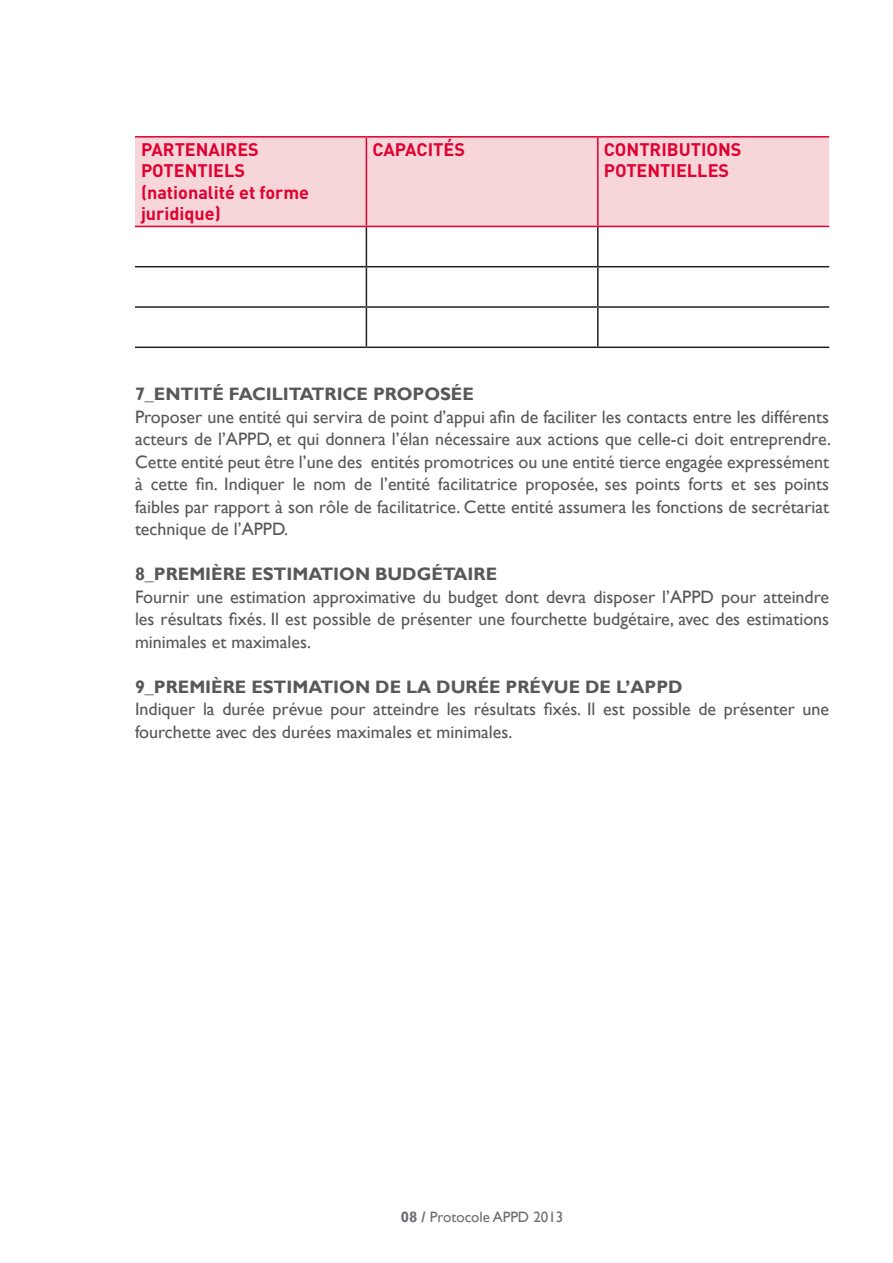
<style>
.page{position:relative;width:893px;height:1263px;background:#fff}
.page>*{position:absolute;margin:0;border:0;box-sizing:border-box;transform-origin:0 0}
.t1{font:18px/22.5px "Gill Sans";color:#57585a;text-align:justify}
.t2{font:700 18px "Gill Sans";color:#57585a}
.t3{font:700 18px/21.6px "DIN";color:#e00031}
.t4{font:15px "Gill Sans";color:#6c6d70}
.s1{font-weight:700}
</style>
<div class="page">
<div style="left:135px;top:138px;width:694px;height:88px;background:#f6d6d9"></div>
<hr style="left:366px;top:227px;width:1px;height:39px;background:#231f20">
<hr style="left:597px;top:227px;width:2px;height:39px;background:#231f20">
<hr style="left:135px;top:266px;width:231px;height:1px;background:#231f20">
<hr style="left:366px;top:266px;width:232px;height:1px;background:#231f20">
<hr style="left:366px;top:267px;width:1px;height:39px;background:#231f20">
<hr style="left:598px;top:266px;width:231px;height:1px;background:#231f20">
<hr style="left:597px;top:267px;width:2px;height:39px;background:#231f20">
<hr style="left:135px;top:306px;width:231px;height:2px;background:#231f20">
<hr style="left:366px;top:306px;width:232px;height:2px;background:#231f20">
<hr style="left:366px;top:308px;width:1px;height:39px;background:#231f20">
<hr style="left:598px;top:306px;width:231px;height:2px;background:#231f20">
<hr style="left:597px;top:308px;width:2px;height:39px;background:#231f20">
<hr style="left:135px;top:347px;width:231px;height:1px;background:#231f20">
<hr style="left:366px;top:347px;width:232px;height:1px;background:#231f20">
<hr style="left:598px;top:347px;width:231px;height:1px;background:#231f20">
<hr style="left:135px;top:136px;width:231px;height:2px;background:#e00031">
<hr style="left:366px;top:136px;width:232px;height:2px;background:#e00031">
<hr style="left:598px;top:136px;width:231px;height:2px;background:#e00031">
<hr style="left:135px;top:226px;width:231px;height:1px;background:#e00031">
<hr style="left:366px;top:226px;width:232px;height:1px;background:#e00031">
<hr style="left:598px;top:226px;width:231px;height:1px;background:#e00031">
<hr style="left:366px;top:138px;width:1px;height:88px;background:#e00031">
<hr style="left:597px;top:138px;width:2px;height:88px;background:#e00031">
<p class="t3" style="left:141px;top:138px;width:169px">PARTENAIRES<br>POTENTIELS (nationalité et forme juridique)</p>
<p class="t3" style="left:372px;top:138px;width:94px">CAPACITÉS</p>
<p class="t3" style="left:604px;top:138px;width:139px">CONTRIBUTIONS<br>POTENTIELLES</p>
<p class="t2" style="left:135px;top:383px;width:43px">7_ENTITÉ</p>
<p class="t2" style="left:229px;top:383px;width:12px">FACILITATRICE</p>
<p class="t2" style="left:373px;top:383px;width:14px">PROPOSÉE</p>
<p class="t1" style="left:135px;top:406px;width:697px">Proposer une entité qui servira de point d’appui afin de faciliter les contacts entre les différents acteurs de l’APPD, et qui donnera l’élan nécessaire aux actions que celle-ci doit entreprendre.<br>Cette entité peut être l’une des entités promotrices ou une entité tierce engagée expressément à cette fin. Indiquer le nom de l’entité facilitatrice proposée, ses points forts et ses points faibles par rapport à son rôle de facilitatrice. Cette entité assumera les fonctions de secrétariat technique de l’APPD.</p>
<p class="t2" style="left:135px;top:563px;width:43px">8_PREMI</p>
<p class="t2" style="left:211px;top:563px;width:53px">ÈRE ESTIMATION</p>
<p class="t2" style="left:375px;top:563px;width:26px">BUDGÉTAIRE</p>
<p class="t1" style="left:135px;top:586px;width:696px">Fournir une estimation approximative du budget dont devra disposer l’APPD pour atteindre les résultats fixés. Il est possible de présenter une fourchette budgétaire, avec des estimations minimales et maximales.</p>
<p class="t2" style="left:135px;top:676px;width:43px">9_PREMI</p>
<p class="t2" style="left:211px;top:676px;width:53px">ÈRE ESTIMATION</p>
<p class="t2" style="left:375px;top:676px;width:75px">DELADURÉE</p>
<p class="t2" style="left:506px;top:676px;width:12px">PRÉ</p>
<p class="t2" style="left:541px;top:676px;width:143px">VUE DE L’APPD</p>
<p class="t1" style="left:135px;top:698px;width:696px">Indiquer la durée prévue pour atteindre les résultats fixés. Il est possible de présenter une fourchette avec des durées maximales et minimales.</p>
<p class="t4" style="left:401px;top:1208px;width:164px"><span class="s1">08 /</span> Protocole APPD 2013</p>
</div>
